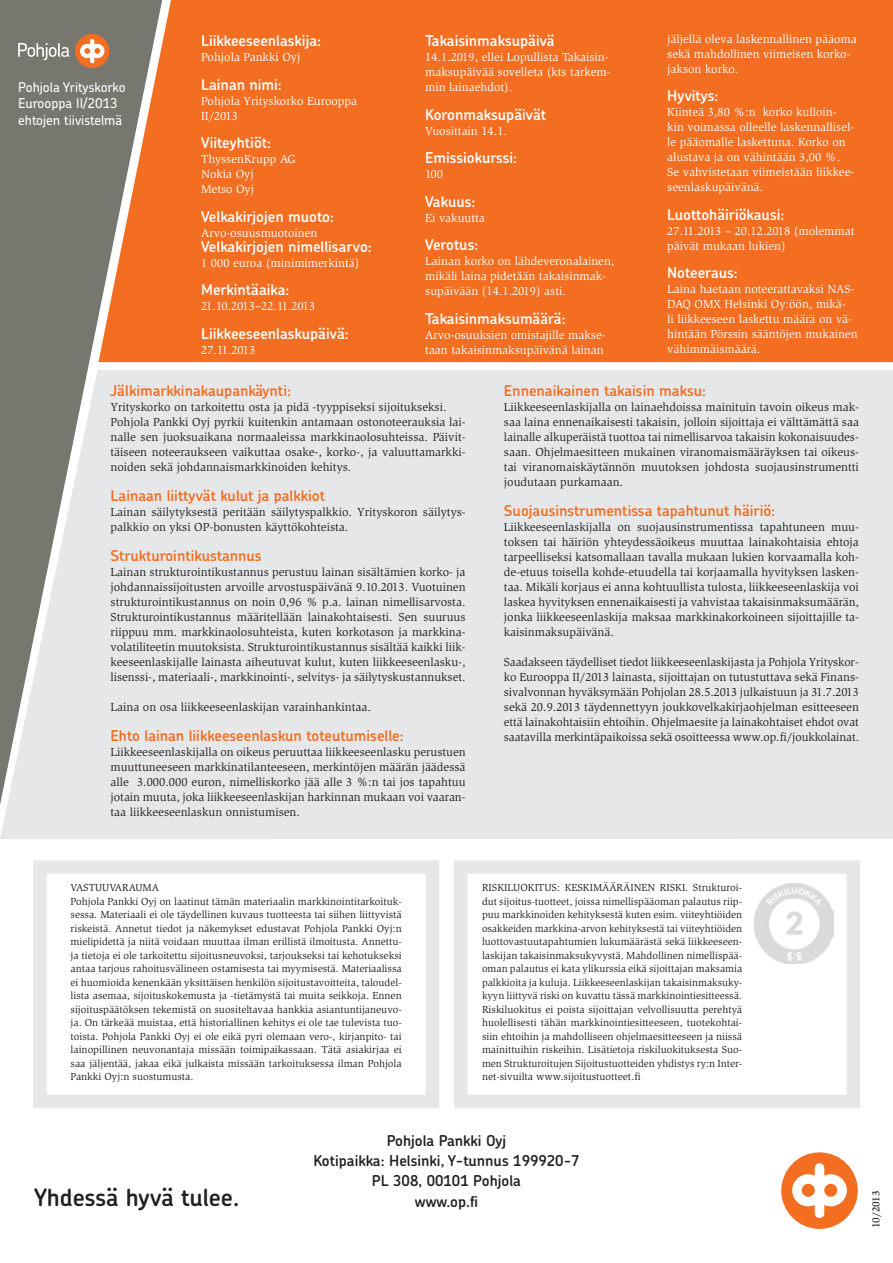
<style>
.page{position:relative;width:893px;height:1263px;background:#fff}
.page>*{position:absolute;margin:0;border:0;box-sizing:border-box;transform-origin:0 0}
.t1{font:600 24px "Chevin";color:#231f20}
.t2{font:600 15px "Chevin";color:#fff}
.t3{font:600 15px "Chevin";color:#f36e21}
.t4{font:600 15px/20.2px "Chevin";color:#231f20;text-align:center}
.t5{font:500 13.5px/16.5px "Chevin";color:#fff}
.t6{font:12px/15px "Slimbach Std";color:#231f20;text-align:justify}
.t7{font:12px/15px "Slimbach Std";color:#fff}
.t8{font:12px "Slimbach Std";letter-spacing:-.045em;color:#fff}
.t9{font:10.5px/13.5px "Slimbach Std";color:#231f20}
.t10{font:500 10.5px "Slimbach Std";letter-spacing:-.035em;color:#231f20}
</style>
<div class="page">
<div style="left:33px;top:860px;width:406px;height:248px;background:#fff;border:14px solid #e6e7e9"></div>
<div style="left:454px;top:860px;width:406px;height:248px;background:#fff;border:14px solid #e6e7e9"></div>
<div style="left:0;top:370px;width:893px;height:469px;background:#e6e7e9"></div>
<svg style="left:781px;top:1152px;width:77px;height:77px"></svg>
<svg style="left:0;top:0;width:162px;height:805px;fill:#77776f"></svg>
<div style="left:98px;top:0;width:795px;height:362px;background:#f36e21"></div>
<svg style="left:75px;top:34px;width:34px;height:34px"></svg>
<svg style="left:18px;top:43px;width:51px;height:17px"></svg>
<img style="left:754px;top:884px;width:79px;height:79px">
<p class="t5" style="left:18px;top:78px;width:109px">Pohjola Yrityskorko<br>Eurooppa II/2013 ehtojen tiivistelmä</p>
<p class="t2" style="left:201px;top:31px;width:121px">Liikkeeseenlaskija:</p>
<p class="t7" style="left:201px;top:50px;width:101px">Pohjola Pankki Oyj</p>
<p class="t2" style="left:201px;top:74px;width:82px">Lainan nimi:</p>
<p class="t7" style="left:201px;top:93px;width:158px">Pohjola Yrityskorko Eurooppa<br>II/2013</p>
<p class="t2" style="left:201px;top:133px;width:72px">Viiteyhtiöt:</p>
<p class="t7" style="left:201px;top:152px;width:96px">ThyssenKrupp AG<br>Nokia Oyj<br>Metso Oyj</p>
<p class="t2" style="left:201px;top:206px;width:134px">Velkakirjojen muoto:</p>
<p class="t7" style="left:201px;top:225px;width:118px">Arvo-osuusmuotoinen</p>
<p class="t2" style="left:201px;top:236px;width:172px">Velkakirjojen nimellisarvo:</p>
<p class="t7" style="left:201px;top:255px;width:160px">1 000 euroa (minimimerkintä)</p>
<p class="t2" style="left:201px;top:280px;width:90px">Merkintäaika:</p>
<p class="t8" style="left:201px;top:299px;width:116px">21.10.2013–22.11.2013</p>
<p class="t2" style="left:201px;top:323px;width:149px">Liikkeeseenlaskupäivä:</p>
<p class="t7" style="left:201px;top:342px;width:56px">27.11.2013</p>
<p class="t2" style="left:425px;top:31px;width:131px">Takaisinmaksupäivä</p>
<p class="t7" style="left:425px;top:50px;width:187px">14.1.2019, ellei Lopullista Takaisin&shy;maksupäivää sovelleta (kts tarkem&shy;min lainaehdot).</p>
<p class="t2" style="left:425px;top:104px;width:123px">Koronmaksupäivät</p>
<p class="t7" style="left:425px;top:123px;width:83px">Vuosittain 14.1.</p>
<p class="t2" style="left:425px;top:148px;width:94px">Emissiokurssi:</p>
<p class="t7" style="left:425px;top:167px;width:19px">100</p>
<p class="t2" style="left:425px;top:191px;width:52px">Vakuus:</p>
<p class="t7" style="left:425px;top:210px;width:61px">Ei vakuutta</p>
<p class="t2" style="left:425px;top:235px;width:55px">Verotus:</p>
<p class="t7" style="left:425px;top:254px;width:191px">Lainan korko on lähdeveronalainen, mikäli laina pidetään takaisinmak&shy;supäivään (14.1.2019) asti.</p>
<p class="t2" style="left:425px;top:308px;width:142px">Takaisinmaksumäärä:</p>
<p class="t7" style="left:425px;top:327px;width:182px">Arvo-osuuksien omistajille makse&shy;taan takaisinmaksupäivänä lainan</p>
<p class="t7" style="left:667px;top:31px;width:191px">jäljellä oleva laskennallinen pääoma sekä mahdollinen viimeisen korko&shy;jakson korko.</p>
<p class="t2" style="left:667px;top:86px;width:53px">Hyvitys:</p>
<p class="t7" style="left:667px;top:105px;width:188px">Kiinteä 3,80 %:n korko kulloin&shy;kin voimassa olleelle laskennallisel&shy;le pääomalle laskettuna. Korko on alustava ja on vähintään 3,00 %.<br>Se vahvistetaan viimeistään liikkee&shy;seenlaskupäivänä.</p>
<p class="t2" style="left:667px;top:204px;width:119px">Luottohäiriökausi:</p>
<p class="t7" style="left:667px;top:223px;width:189px">27.11.2013 – 20.12.2018 (molemmat päivät mukaan lukien)</p>
<p class="t2" style="left:667px;top:263px;width:72px">Noteeraus:</p>
<p class="t7" style="left:667px;top:282px;width:192px">Laina haetaan noteerattavaksi NAS-<br>DAQ OMX Helsinki Oy:öön, mikä-<br>li liikkeeseen laskettu määrä on vä&shy;hintään Pörssin sääntöjen mukainen vähimmäismäärä.</p>
<p class="t3" style="left:111px;top:381px;width:182px">Jälkimarkkinakaupankäynti:</p>
<p class="t6" style="left:111px;top:399px;width:357px;text-align:left">Yrityskorko on tarkoitettu osta ja pidä -tyyppiseksi sijoitukseksi.<br>Pohjola Pankki Oyj pyrkii kuitenkin antamaan ostonoteerauksia lai&shy;nalle sen juoksuaikana normaaleissa markkinaolosuhteissa. Päivit&shy;täiseen noteeraukseen vaikuttaa osake-, korko-, ja valuuttamarkki&shy;noiden sekä johdannaismarkkinoiden kehitys.</p>
<p class="t3" style="left:111px;top:486px;width:216px">Lainaan liittyvät kulut ja palkkiot</p>
<p class="t6" style="left:111px;top:504px;width:357px">Lainan säilytyksestä peritään säilytyspalkkio. Yrityskoron säilytys&shy;palkkio on yksi OP-bonusten käyttökohteista.</p>
<p class="t3" style="left:111px;top:546px;width:153px">Strukturointikustannus</p>
<p class="t6" style="left:111px;top:564px;width:357px">Lainan strukturointikustannus perustuu lainan sisältämien korko- ja johdannaissijoitusten arvoille arvostuspäivänä 9.10.2013. Vuotuinen strukturointikustannus on noin 0,96 % p.a. lainan nimellisarvosta.<br>Strukturointikustannus määritellään lainakohtaisesti. Sen suuruus riippuu mm. markkinaolosuhteista, kuten korkotason ja markkina&shy;volatiliteetin muutoksista. Strukturointikustannus sisältää kaikki liik&shy;keeseenlaskijalle lainasta aiheutuvat kulut, kuten liikkeeseenlasku-, lisenssi-, materiaali-, markkinointi-, selvitys- ja säilytyskustannukset.</p>
<p class="t6" style="left:111px;top:699px;width:262px">Laina on osa liikkeeseenlaskijan varainhankintaa.</p>
<p class="t3" style="left:111px;top:726px;width:295px">Ehto lainan liikkeeseenlaskun toteutumiselle:</p>
<p class="t6" style="left:111px;top:744px;width:357px">Liikkeeseenlaskijalla on oikeus peruuttaa liikkeeseenlasku perustuen muuttuneeseen markkinatilanteeseen, merkintöjen määrän jäädessä alle 3.000.000 euron, nimelliskorko jää alle 3 %:n tai jos tapahtuu jotain muuta, joka liikkeeseenlaskijan harkinnan mukaan voi vaaran&shy;taa liikkeeseenlaskun onnistumisen.</p>
<p class="t3" style="left:504px;top:381px;width:204px">Ennenaikainen takaisin maksu:</p>
<p class="t6" style="left:504px;top:399px;width:357px">Liikkeeseenlaskijalla on lainaehdoissa mainituin tavoin oikeus mak&shy;saa laina ennenaikaisesti takaisin, jolloin sijoittaja ei välttämättä saa lainalle alkuperäistä tuottoa tai nimellisarvoa takaisin kokonaisuudes&shy;saan. Ohjelmaesitteen mukainen viranomaismääräyksen tai oikeus&shy;tai viranomaiskäytännön muutoksen johdosta suojausinstrumentti joudutaan purkamaan.</p>
<p class="t3" style="left:504px;top:501px;width:273px">Suojausinstrumentissa tapahtunut häiriö:</p>
<p class="t6" style="left:504px;top:519px;width:357px">Liikkeeseenlaskijalla on suojausinstrumentissa tapahtuneen muu&shy;toksen tai häiriön yhteydessäoikeus muuttaa lainakohtaisia ehtoja tarpeelliseksi katsomallaan tavalla mukaan lukien korvaamalla koh&shy;de-etuus toisella kohde-etuudella tai korjaamalla hyvityksen lasken&shy;taa. Mikäli korjaus ei anna kohtuullista tulosta, liikkeeseenlaskija voi laskea hyvityksen ennenaikaisesti ja vahvistaa takaisinmaksumäärän, jonka liikkeeseenlaskija maksaa markkinakorkoineen sijoittajille ta&shy;kaisinmaksupäivänä.</p>
<p class="t6" style="left:504px;top:654px;width:357px">Saadakseen täydelliset tiedot liikkeeseenlaskijasta ja Pohjola Yrityskor&shy;ko Eurooppa II/2013 lainasta, sijoittajan on tutustuttava sekä Finans&shy;sivalvonnan hyväksymään Pohjolan 28.5.2013 julkaistuun ja 31.7.2013 sekä 20.9.2013 täydennettyyn joukkovelkakirjaohjelman esitteeseen että lainakohtaisiin ehtoihin. Ohjelmaesite ja lainakohtaiset ehdot ovat saatavilla merkintäpaikoissa sekä osoitteessa www.op.fi/joukkolainat.</p>
<p class="t9" style="left:71px;top:881px;width:333px">VASTUUVARAUMA<br>Pohjola Pankki Oyj on laatinut tämän materiaalin markkinointitarkoituk&shy;sessa. Materiaali ei ole täydellinen kuvaus tuotteesta tai siihen liittyvistä riskeistä. Annetut tiedot ja näkemykset edustavat Pohjola Pankki Oyj:n mielipidettä ja niitä voidaan muuttaa ilman erillistä ilmoitusta. Annettu&shy;ja tietoja ei ole tarkoitettu sijoitusneuvoksi, tarjoukseksi tai kehotukseksi antaa tarjous rahoitusvälineen ostamisesta tai myymisestä. Materiaalissa ei huomioida kenenkään yksittäisen henkilön sijoitustavoitteita, taloudel&shy;lista asemaa, sijoituskokemusta ja -tietämystä tai muita seikkoja. Ennen sijoituspäätöksen tekemistä on suositeltavaa hankkia asiantuntijaneuvo&shy;ja. On tärkeää muistaa, että historiallinen kehitys ei ole tae tulevista tuo&shy;toista. Pohjola Pankki Oyj ei ole eikä pyri olemaan vero-, kirjanpito- tai lainopillinen neuvonantaja missään toimipaikassaan. Tätä asiakirjaa ei saa jäljentää, jakaa eikä julkaista missään tarkoituksessa ilman Pohjola Pankki Oyj:n suostumusta.</p>
<p class="t9" style="left:482px;top:881px;width:262px;text-align:justify">RISKILUOKITUS: KESKIMÄÄRÄINEN RISKI. Strukturoi&shy;dut sijoitus-tuotteet, joissa nimellispääoman palautus riip&shy;puu markkinoiden kehityksestä kuten esim. viiteyhtiöiden osakkeiden markkina-arvon kehityksestä tai viiteyhtiöiden luottovastuutapahtumien lukumäärästä sekä liikkeeseen&shy;laskijan takaisinmaksukyvystä. Mahdollinen nimellispää&shy;oman palautus ei kata ylikurssia eikä sijoittajan maksamia palkkioita ja kuluja. Liikkeeseenlaskijan takaisinmaksuky&shy;kyyn liittyvä riski on kuvattu tässä markkinointiesitteessä.<br>Riskiluokitus ei poista sijoittajan velvollisuutta perehtyä huolellisesti tähän markkinointiesitteeseen, tuotekohtai&shy;siin ehtoihin ja mahdolliseen ohjelmaesitteeseen ja niissä mainittuihin riskeihin. Lisätietoja riskiluokituksesta Suo&shy;men Strukturoitujen Sijoitustuotteiden yhdistys ry:n Inter&shy;net-sivuilta www.sijoitustuotteet.fi</p>
<h1 class="t1" style="left:35px;top:1182px;width:206px">Yhdessä hyvä tulee.</h1>
<p class="t4" style="left:313px;top:1130px;width:268px">Pohjola Pankki Oyj<br>Kotipaikka: Helsinki, Y-tunnus 199920-7<br>PL 308, 00101 Pohjola<br>www.op.fi</p>
<p class="t10" style="left:869px;top:1228px;width:39px;rotate:-90deg">10/2013</p>
</div>
